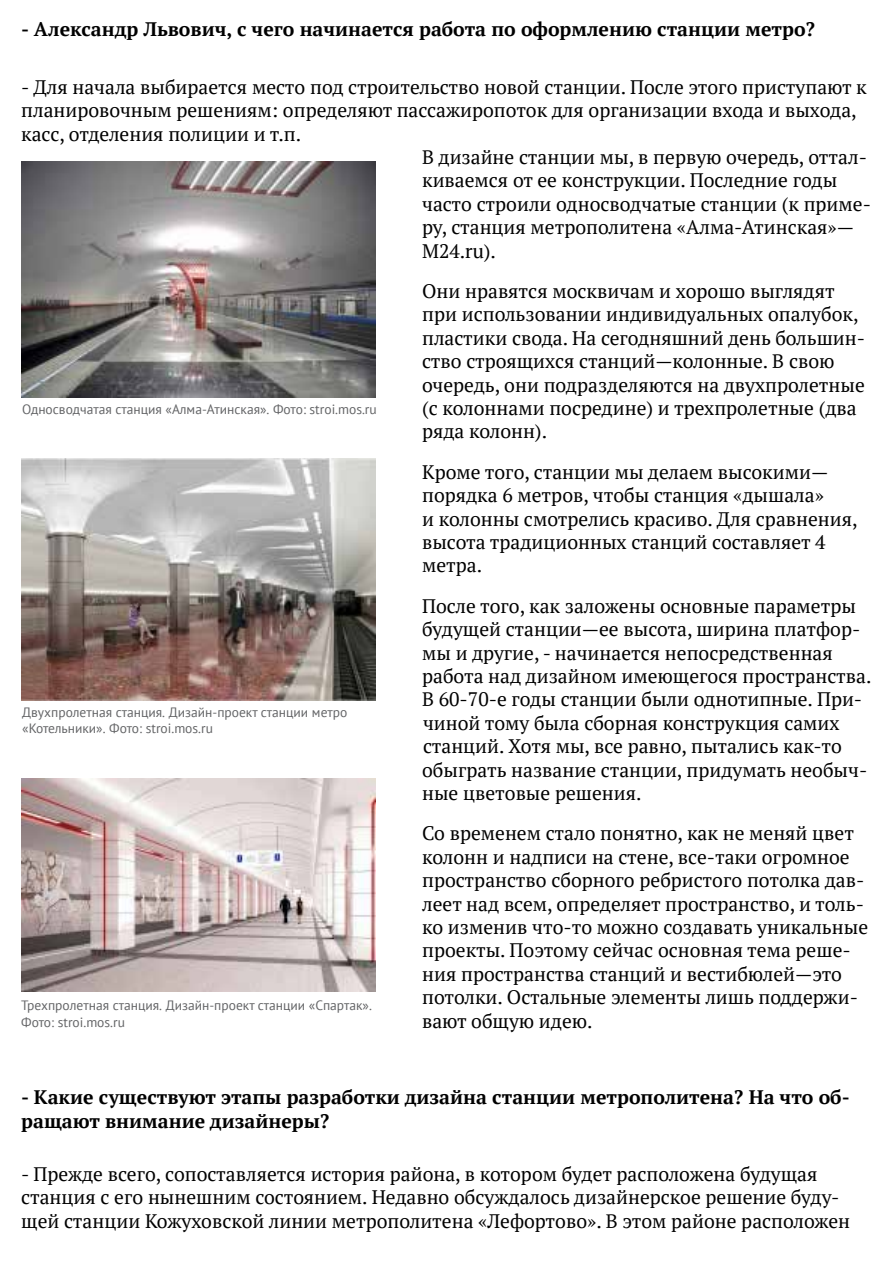
<style>
.page{position:relative;width:893px;height:1263px;background:#fff}
.page>*{position:absolute;margin:0;border:0;box-sizing:border-box;transform-origin:0 0}
.t1{font:19.5px/23.4px "PT Serif";color:#000}
.t2{font:700 19.5px "PT Serif";color:#000}
.t3{font:13.5px/16.2px "PT Sans";color:#636466}
</style>
<div class="page">
<img style="left:21px;top:162px;width:354px;height:235px">
<img style="left:21px;top:459px;width:354px;height:241px">
<img style="left:21px;top:778px;width:354px;height:213px">
<p class="t2" style="left:21px;top:17px;width:795px">- Александр Львович с, чего начинается работа по оформлению станции метро?</p>
<p class="t1" style="left:21px;top:75px;width:847px">- Для начала выбирается место под строительство новой станции. После этого приступают к планировочным решениям: определяют пассажиропоток для организации входа и выхода, касс, отделения полиции и п.т .</p>
<p class="t1" style="left:422px;top:168px;width:417px">киваемся от ее конструкции. Последние годы</p>
<p class="t1" style="left:422px;top:145px;width:446px">В дизайне станции мы в, первую очередь, оттал-</p>
<p class="t3" style="left:22px;top:400px;width:356px">Односводчатая станция «Алма-Атинская .» Фото: stroi.mos r u.</p>
<p class="t3" style="left:22px;top:704px;width:327px">Двухпролетная станция. Дизайн-проект станции метро «Котельники .» Фото: stroi.mos r u.</p>
<p class="t3" style="left:21px;top:997px;width:352px">Трехпролетная станция. Дизайн-проект станции «Спартак .«<br>Фото: stroi.mos r u.</p>
<p class="t1" style="left:422px;top:192px;width:450px">часто строили односводчатые станции к( приме-</p>
<p class="t1" style="left:422px;top:230px;width:414px;line-height:40.3px">M24.ru .(<br>Они нравятся москвичам и хорошо выглядят</p>
<p class="t1" style="left:422px;top:302px;width:438px">при использовании индивидуальных опалубок,</p>
<p class="t1" style="left:422px;top:349px;width:414px">ство строящихся станций—колонные В. свою</p>
<p class="t1" style="left:422px;top:215px;width:433px">ру, станция метрополитена «Алма-Атинская —«</p>
<p class="t1" style="left:422px;top:326px;width:444px">пластики свода. На сегодняшний день большин-</p>
<p class="t1" style="left:422px;top:373px;width:444px">очередь, они подразделяются на двухпролетные с( колоннами посредине и) трехпролетные (два ряда колонн .(</p>
<p class="t1" style="left:422px;top:460px;width:437px">Кроме того, станции мы делаем высокими— порядка 6 метров, чтобы станция «дышала«<br>и колонны смотрелись красиво. Для сравнения, высота традиционных станций составляет 4 метра.</p>
<p class="t1" style="left:422px;top:594px;width:435px">После того, как заложены основные параметры</p>
<p class="t1" style="left:422px;top:641px;width:412px">мы и другие -, начинается непосредственная</p>
<p class="t1" style="left:422px;top:617px;width:440px">будущей станции—ее высота, ширина платфор-</p>
<p class="t1" style="left:422px;top:664px;width:451px">работа над дизайном имеющегося пространства.</p>
<p class="t1" style="left:423px;top:711px;width:418px">чиной тому была сборная конструкция самих</p>
<p class="t1" style="left:422px;top:687px;width:442px">В 60-70-е годы станции были однотипные. При-</p>
<p class="t1" style="left:423px;top:734px;width:420px">станций. Хотя мы, все равно, пытались как-то</p>
<p class="t1" style="left:422px;top:781px;width:221px">ные цветовые решения.</p>
<p class="t1" style="left:422px;top:758px;width:447px">обыграть название станции, придумать необыч-</p>
<p class="t1" style="left:422px;top:821px;width:433px">Со временем стало понятно, как не меняй цвет колонн и надписи на стене, все-таки огромное</p>
<p class="t1" style="left:422px;top:868px;width:444px">пространство сборного ребристого потолка дав-</p>
<p class="t1" style="left:422px;top:892px;width:443px">леет над всем, определяет пространство и, толь-</p>
<p class="t1" style="left:422px;top:915px;width:448px">ко изменив что-то можно создавать уникальные</p>
<p class="t1" style="left:422px;top:938px;width:430px">проекты. Поэтому сейчас основная тема реше-</p>
<p class="t1" style="left:422px;top:962px;width:421px">ния пространства станций и вестибюлей—это</p>
<p class="t1" style="left:422px;top:985px;width:437px">потолки. Остальные элементы лишь поддержи-</p>
<p class="t1" style="left:422px;top:1009px;width:172px">вают общую идею.</p>
<p class="t2" style="left:21px;top:1084px;width:830px">- Какие существуют этапы разработки дизайна станции метрополитена? На что об-</p>
<p class="t2" style="left:21px;top:1108px;width:310px">ращают внимание дизайнеры?</p>
<p class="t1" style="left:21px;top:1162px;width:798px">- Прежде всего, сопоставляется история района в, котором будет расположена будущая</p>
<p class="t1" style="left:21px;top:1209px;width:830px">щей станции Кожуховской линии метрополитена «Лефортово В.» этом районе расположен</p>
<p class="t1" style="left:21px;top:1185px;width:820px">станция с его нынешним состоянием. Недавно обсуждалось дизайнерское решение буду-</p>
</div>
